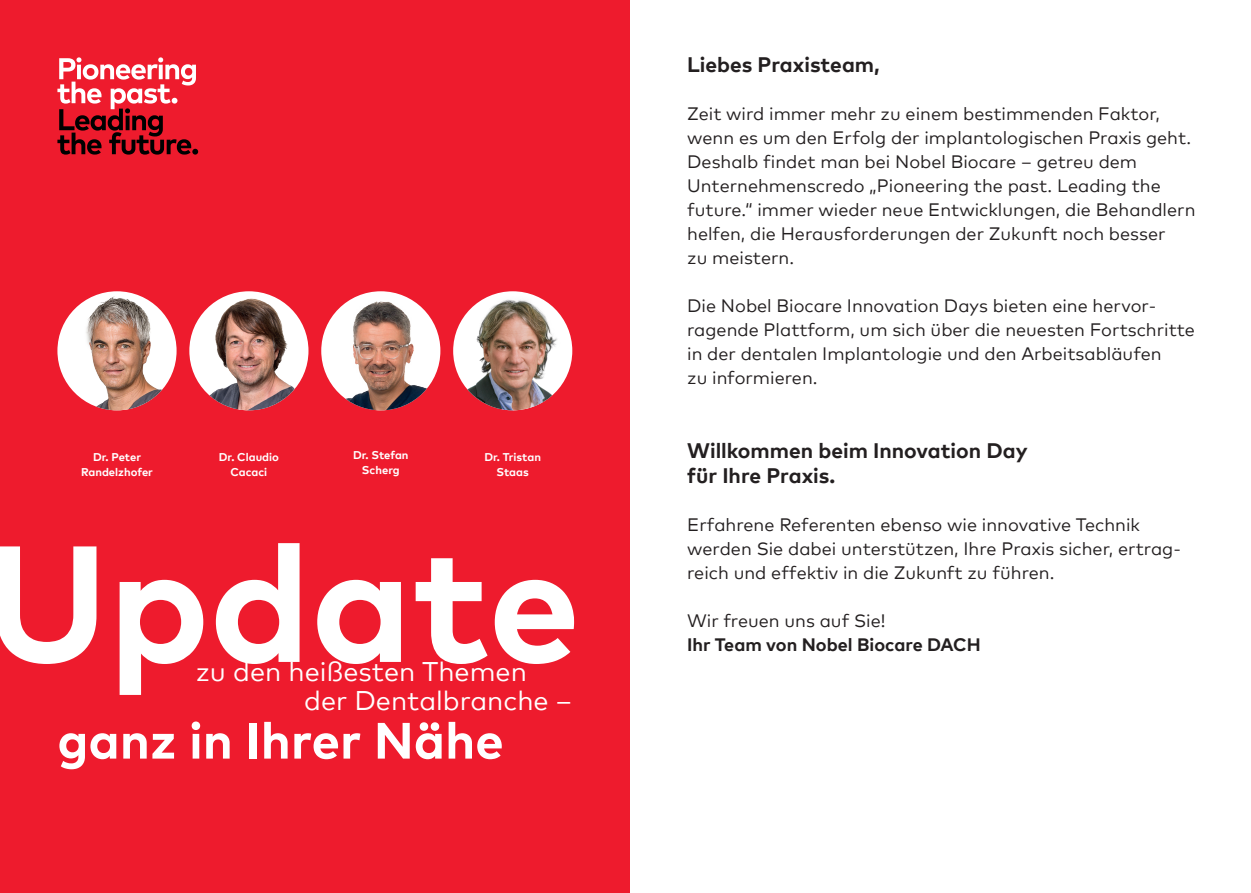
<style>
.page{position:relative;width:1251px;height:893px;background:#fff}
.page>*{position:absolute;margin:0;border:0;box-sizing:border-box;transform-origin:0 0}
.t1{font:700 165px "Mark Pro";color:#fff}
.t2{font:700 51px "Mark Pro";color:#fff}
.t3{font:27px/28.7px "Mark Pro";color:#fff}
.t4{font:700 21px/25.5px "Mark Pro";color:#231f20}
.t5{font:18px/24px "Mark Pro";color:#231f20}
.t6{font:700 18px "Mark Pro";color:#231f20}
.t7{font:700 11.25px/14.9px "Mark Pro";color:#fff;text-align:center}
</style>
<div class="page">
<div style="left:0;top:0;width:629px;height:893px;background:#ee1b2d"></div>
<svg style="left:57px;top:57px;width:141px;height:98px"></svg>
<img style="left:57px;top:291px;width:119px;height:119px;border-radius:60px">
<img style="left:189px;top:291px;width:119px;height:119px;border-radius:60px">
<div style="left:453px;top:291px;width:119px;height:119px;background:#fff;border-radius:50%"></div>
<img style="left:453px;top:295px;width:113px;height:115px">
<img style="left:321px;top:291px;width:119px;height:119px;border-radius:60px">
<p class="t7" style="left:353px;top:446px;width:57px">Dr. Stefan<br>Scherg</p>
<p class="t7" style="left:81px;top:448px;width:73px">Dr. Peter<br>Randelzhofer</p>
<p class="t7" style="left:484px;top:448px;width:58px">Dr. Tristan<br>Staas</p>
<p class="t7" style="left:219px;top:448px;width:62px">Dr. Claudio<br>Cacaci</p>
<h1 class="t1" style="left:-15px;top:478px;width:596px">Update</h1>
<h3 class="t3" style="left:304px;top:655px;width:269px;text-indent:-108px">zu den heißesten Themen der Dentalbranche –</h3>
<h2 class="t2" style="left:57px;top:702px;width:447px">ganz in Ihrer Nähe</h2>
<p class="t4" style="left:687px;top:50px;width:194px">Liebes Praxisteam,</p>
<p class="t5" style="left:687px;top:100px;width:509px">Zeit wird immer mehr zu einem bestimmenden Faktor, wenn es um den Erfolg der implantologischen Praxis geht.<br>Deshalb findet man bei Nobel Biocare – getreu dem Unternehmenscredo „Pioneering the past. Leading the future.“ immer wieder neue Entwicklungen, die Behandlern helfen, die Herausforderungen der Zukunft noch besser<br>zu meistern.</p>
<p class="t5" style="left:687px;top:292px;width:509px">Die Nobel Biocare Innovation Days bieten eine hervor&shy;ragende Plattform, um sich über die neuesten Fortschritte in der dentalen Implantologie und den Arbeitsabläufen<br>zu informieren.</p>
<p class="t4" style="left:687px;top:436px;width:342px">Willkommen beim Innovation Day für Ihre Praxis.</p>
<p class="t5" style="left:687px;top:511px;width:495px">Erfahrene Referenten ebenso wie innovative Technik werden Sie dabei unterstützen, Ihre Praxis sicher, ertrag&shy;reich und effektiv in die Zukunft zu führen.</p>
<p class="t5" style="left:687px;top:607px;width:200px">Wir freuen uns auf Sie!</p>
<p class="t6" style="left:687px;top:631px;width:295px">Ihr Team von Nobel Biocare DACH</p>
</div>
